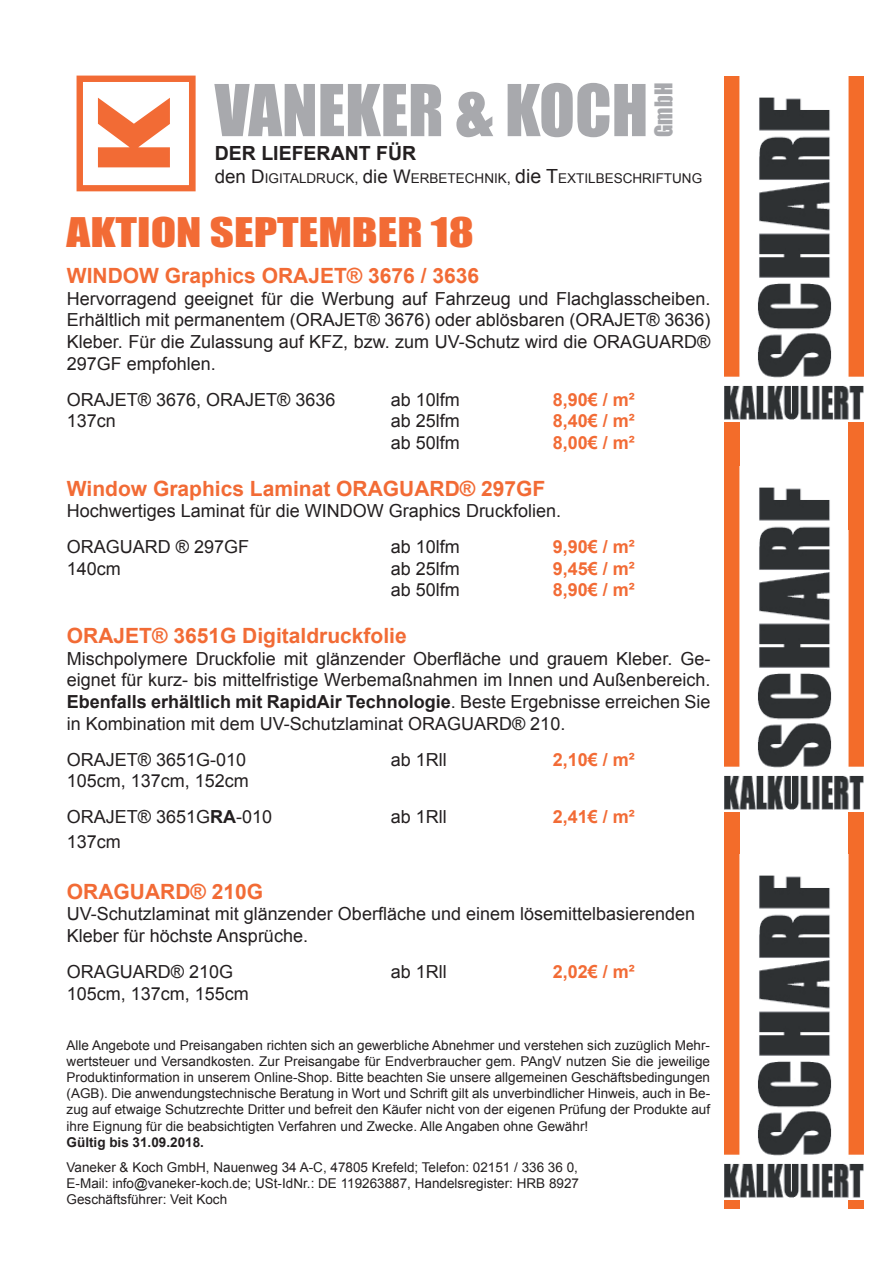
<style>
.page{position:relative;width:893px;height:1263px;background:#fff}
.page>*{position:absolute;margin:0;border:0;box-sizing:border-box;transform-origin:0 0}
.t1{font:66px "Impact";color:#a8a9ad}
.t2{font:37.5px "Impact";color:#f26b35;scale:1.25 1}
.t3{font:22.5px "Impact";color:#a8a9ad}
.t4{font:700 21px "Arial";color:#f26b35}
.t5{font:700 19.5px "Arial";color:#231f20}
.t6{font:18px/21.6px "Arial";color:#231f20}
.t7{font:700 18px "Arial";color:#f26b35}
.t8{font:13.5px/16.2px "Arial";color:#231f20;text-align:justify}
.t9{font:700 13.5px "Arial";color:#231f20}
.s1{font-size:18.75px}
.s2{font-size:15px}
.s3{font-size:19.5px}
.s4{font-weight:700}
</style>
<div class="page">
<div style="left:848px;top:605px;width:16px;height:604px;background:#f36c2a"></div>
<div style="left:724px;top:262px;width:15px;height:214px;background:#f36c2a"></div>
<div style="left:724px;top:605px;width:16px;height:604px;background:#f36c2a"></div>
<img style="left:724px;top:466px;width:139px;height:345px">
<div style="left:848px;top:315px;width:15px;height:215px;background:#f36c2a"></div>
<img style="left:724px;top:77px;width:140px;height:344px">
<svg style="left:77px;top:76px;width:119px;height:115px"></svg>
<img style="left:724px;top:854px;width:140px;height:345px">
<h1 class="t1" style="left:215px;top:59px;width:435px">VANEKER &amp; KOCH</h1>
<p class="t5" style="left:215px;top:140px;width:203px">DER LIEFERANT FÜR</p>
<p class="t8" style="left:215px;top:170px;width:489px"><span class="s1">den D</span>IGITALDRUCK<span class="s2">,</span> <span class="s1">die W</span>ERBETECHNIK<span class="s2">,</span> <span class="s3">die T</span>EXTILBESCHRIFTUNG</p>
<p class="t3" style="left:646px;top:137px;width:55px;rotate:-90deg">GmbH</p>
<h2 class="t2" style="left:67px;top:203px;width:327px">AKTION SEPTEMBER 18</h2>
<p class="t4" style="left:67px;top:262px;width:414px">WINDOW Graphics ORAJET® 3676 / 3636</p>
<p class="t6" style="left:67px;top:288px;width:645px;text-align:justify">Hervorragend geeignet für die Werbung auf Fahrzeug und Flachglasscheiben.<br>Erhältlich mit permanentem (ORAJET® 3676) oder ablösbaren (ORAJET® 3636)<br>Kleber. Für die Zulassung auf KFZ, bzw. zum UV-Schutz wird die ORAGUARD® 297GF empfohlen.</p>
<p class="t6" style="left:67px;top:389px;width:270px">ORAJET® 3676, ORAJET® 3636</p>
<p class="t6" style="left:391px;top:389px;width:71px">ab 10lfm</p>
<p class="t7" style="left:553px;top:387px;width:84px">8,90€ / m²</p>
<p class="t6" style="left:67px;top:410px;width:51px">137cn</p>
<p class="t6" style="left:391px;top:410px;width:71px">ab 25lfm</p>
<p class="t7" style="left:553px;top:409px;width:84px">8,40€ / m²</p>
<p class="t6" style="left:391px;top:432px;width:71px">ab 50lfm</p>
<p class="t7" style="left:553px;top:430px;width:84px">8,00€ / m²</p>
<p class="t4" style="left:67px;top:474px;width:480px">Window Graphics Laminat ORAGUARD® 297GF</p>
<p class="t6" style="left:67px;top:493px;width:496px;line-height:36px">Hochwertiges Laminat für die WINDOW Graphics Druckfolien.<br>ORAGUARD ® 297GF</p>
<p class="t6" style="left:391px;top:536px;width:71px">ab 10lfm</p>
<p class="t7" style="left:553px;top:535px;width:84px">9,90€ / m²</p>
<p class="t6" style="left:67px;top:558px;width:56px">140cm</p>
<p class="t6" style="left:391px;top:558px;width:71px">ab 25lfm</p>
<p class="t7" style="left:553px;top:556px;width:84px">9,45€ / m²</p>
<p class="t6" style="left:391px;top:579px;width:71px">ab 50lfm</p>
<p class="t7" style="left:553px;top:578px;width:84px">8,90€ / m²</p>
<p class="t4" style="left:67px;top:622px;width:341px">ORAJET® 3651G Digitaldruckfolie</p>
<p class="t6" style="left:67px;top:648px;width:645px;text-align:justify">Mischpolymere Druckfolie mit glänzender Oberfläche und grauem Kleber. Ge&shy;eignet für kurz- bis mittelfristige Werbemaßnahmen im Innen und Außenbereich.<br><span class="s4">Ebenfalls erhältlich mit RapidAir Technologie</span>. Beste Ergebnisse erreichen Sie in Kombination mit dem UV-Schutzlaminat ORAGUARD® 210.</p>
<p class="t6" style="left:67px;top:749px;width:181px">ORAJET® 3651G-010</p>
<p class="t6" style="left:391px;top:749px;width:58px">ab 1Rll</p>
<p class="t7" style="left:553px;top:747px;width:84px">2,10€ / m²</p>
<p class="t6" style="left:67px;top:763px;width:207px;line-height:36px">105cm, 137cm, 152cm<br>ORAJET® 3651G<span class="s4">RA</span>-010</p>
<p class="t6" style="left:391px;top:806px;width:58px">ab 1Rll</p>
<p class="t7" style="left:553px;top:805px;width:84px">2,41€ / m²</p>
<p class="t6" style="left:67px;top:831px;width:56px">137cm</p>
<p class="t4" style="left:67px;top:877px;width:198px">ORAGUARD® 210G</p>
<p class="t6" style="left:67px;top:903px;width:630px">UV-Schutzlaminat mit glänzender Oberfläche und einem lösemittelbasierenden<br>Kleber für höchste Ansprüche.</p>
<p class="t6" style="left:67px;top:961px;width:168px">ORAGUARD® 210G</p>
<p class="t6" style="left:391px;top:961px;width:58px">ab 1Rll</p>
<p class="t7" style="left:553px;top:960px;width:84px">2,02€ / m²</p>
<p class="t6" style="left:67px;top:983px;width:184px">105cm, 137cm, 155cm</p>
<p class="t8" style="left:67px;top:1037px;width:645px">Alle Angebote und Preisangaben richten sich an gewerbliche Abnehmer und verstehen sich zuzüglich Mehr&shy;wertsteuer und Versandkosten. Zur Preisangabe für Endverbraucher gem. PAngV nutzen Sie die jeweilige Produktinformation in unserem Online-Shop. Bitte beachten Sie unsere allgemeinen Geschäftsbedingungen (AGB). Die anwendungstechnische Beratung in Wort und Schrift gilt als unverbindlicher Hinweis, auch in Be&shy;zug auf etwaige Schutzrechte Dritter und befreit den Käufer nicht von der eigenen Prüfung der Produkte auf ihre Eignung für die beabsichtigten Verfahren und Zwecke. Alle Angaben ohne Gewähr!</p>
<p class="t9" style="left:67px;top:1133px;width:139px">Gültig bis 31.09.2018.</p>
<p class="t8" style="left:67px;top:1159px;width:514px">Vaneker &amp; Koch GmbH, Nauenweg 34 A-C, 47805 Krefeld; Telefon: 02151 / 336 36 0, E-Mail: info@vaneker-koch.de; USt-IdNr.: DE 119263887, Handelsregister: HRB 8927<br>Geschäftsführer: Veit Koch</p>
</div>
